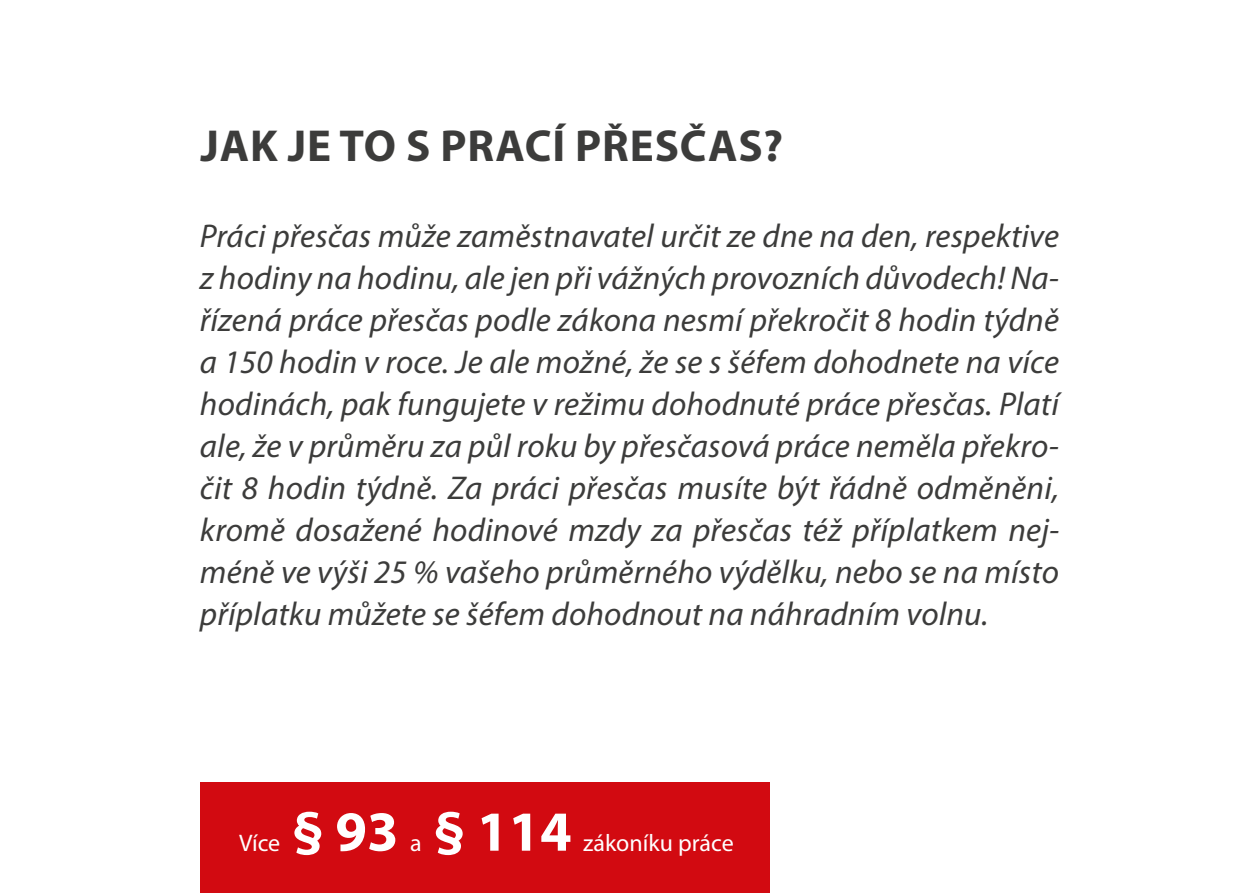
<style>
.page{position:relative;width:1259px;height:893px;background:#fff}
.page>*{position:absolute;margin:0;border:0;box-sizing:border-box;transform-origin:0 0}
.t1{font:700 57px "Myriad Pro";color:#fff}
.t2{font:700 45px "Myriad Pro";letter-spacing:.02em;color:#3c3c3b}
.t3{font:italic 33px/42px "Myriad Pro";letter-spacing:.005em;color:#3c3c3b;text-align:justify}
.t4{font:24px "Myriad Pro";color:#fff}
</style>
<div class="page">
<div style="left:200px;top:782px;width:570px;height:111px;background:#d20a11"></div>
<h2 class="t2" style="left:200px;top:117px;width:584px">JAK JE TO S PRACÍ PŘESČAS?</h2>
<p class="t3" style="left:200px;top:214px;width:860px">Práci přesčas může zaměstnavatel určit ze dne na den, respektive z hodiny na hodinu, ale jen při vážných provozních důvodech! Na&shy;řízená práce přesčas podle zákona nesmí překročit 8 hodin týdně a 150 hodin v roce. Je ale možné, že se s šéfem dohodnete na více hodinách, pak fungujete v režimu dohodnuté práce přesčas. Platí ale, že v průměru za půl roku by přesčasová práce neměla překro&shy;čit 8 hodin týdně. Za práci přesčas musíte být řádně odměněni, kromě dosažené hodinové mzdy za přesčas též příplatkem nej&shy;méně ve výši 25 % vašeho průměrného výdělku, nebo se na místo příplatku můžete se šéfem dohodnout na náhradním volnu.</p>
<p class="t4" style="left:239px;top:828px;width:43px">Více</p>
<h1 class="t1" style="left:292px;top:794px;width:108px">§93</h1>
<p class="t4" style="left:410px;top:828px;width:13px">a</p>
<h1 class="t1" style="left:433px;top:794px;width:140px">§ 114</h1>
<p class="t4" style="left:583px;top:828px;width:152px">zákoníku práce</p>
</div>
